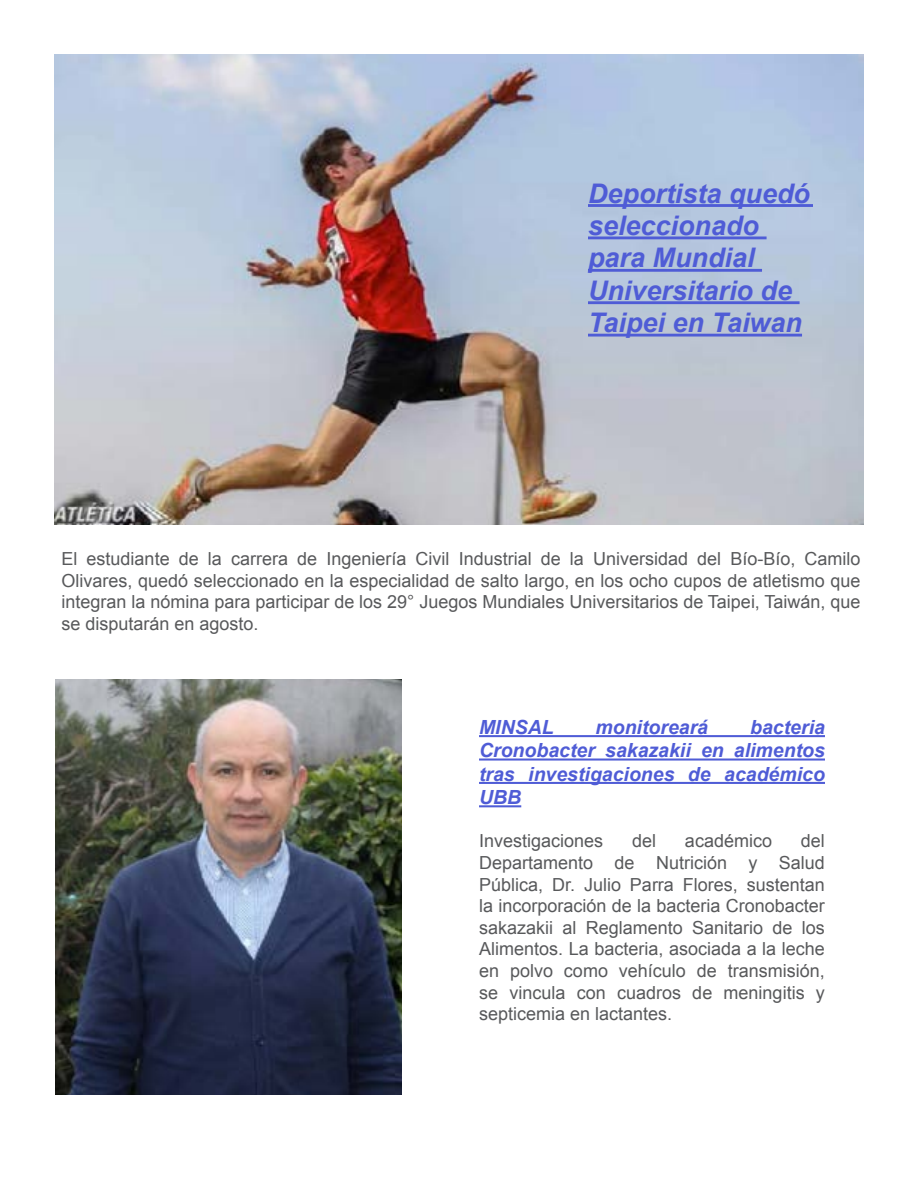
<style>
.page{position:relative;width:918px;height:1188px;background:#fff}
.page>*{position:absolute;margin:0;border:0;box-sizing:border-box;transform-origin:0 0}
.t1{font:italic 700 27px/32.4px "Arial";color:#4f5cd6}
.t2{font:italic 700 19.5px/23.4px "Arial";color:#4f5cd6;text-align:justify}
.t3{font:18px/21.6px "Arial";color:#58595b;text-align:justify}
</style>
<div class="page">
<img style="left:54px;top:54px;width:810px;height:471px">
<hr style="left:588px;top:204px;width:225px;height:3px;background:#4f5cd6">
<hr style="left:588px;top:237px;width:179px;height:2px;background:#4f5cd6">
<hr style="left:588px;top:269px;width:174px;height:3px;background:#4f5cd6">
<hr style="left:588px;top:301px;width:212px;height:3px;background:#4f5cd6">
<hr style="left:588px;top:334px;width:214px;height:3px;background:#4f5cd6">
<img style="left:56px;top:680px;width:345px;height:415px">
<hr style="left:479px;top:735px;width:346px;height:2px;background:#4f5cd6">
<hr style="left:479px;top:759px;width:346px;height:2px;background:#4f5cd6">
<hr style="left:479px;top:782px;width:346px;height:2px;background:#4f5cd6">
<hr style="left:479px;top:805px;width:42px;height:2px;background:#4f5cd6">
<h1 class="t1" style="left:588px;top:178px;width:224px">Deportista quedó seleccionado para Mundial<br>Universitario de<br>Taipei en Taiwan</h1>
<p class="t3" style="left:62px;top:548px;width:801px">El estudiante de la carrera de Ingeniería Civil Industrial de la Universidad del Bío-Bío, Camilo Olivares, quedó seleccionado en la especialidad de salto largo, en los ocho cupos de atletismo que integran la nómina para participar de los 29° Juegos Mundiales Universitarios de Taipei, Taiwán, que se disputarán en agosto.</p>
<p class="t2" style="left:479px;top:716px;width:76px">MINSAL</p>
<p class="t2" style="left:595px;top:716px;width:114px">monitoreará</p>
<p class="t2" style="left:479px;top:716px;width:347px;text-indent:271px">bacteria Cronobacter sakazakii en alimentos tras investigaciones de académico UBB</p>
<p class="t3" style="left:479px;top:831px;width:126px">Investigaciones</p>
<p class="t3" style="left:632px;top:831px;width:26px">del</p>
<p class="t3" style="left:685px;top:831px;width:89px">académico</p>
<p class="t3" style="left:479px;top:831px;width:347px;text-indent:322px">del Departamento de Nutrición y Salud Pública, Dr. Julio Parra Flores, sustentan la incorporación de la bacteria Cronobacter sakazakii al Reglamento Sanitario de los Alimentos. La bacteria, asociada a la leche en polvo como vehículo de transmisión, se vincula con cuadros de meningitis y septicemia en lactantes.</p>
</div>
